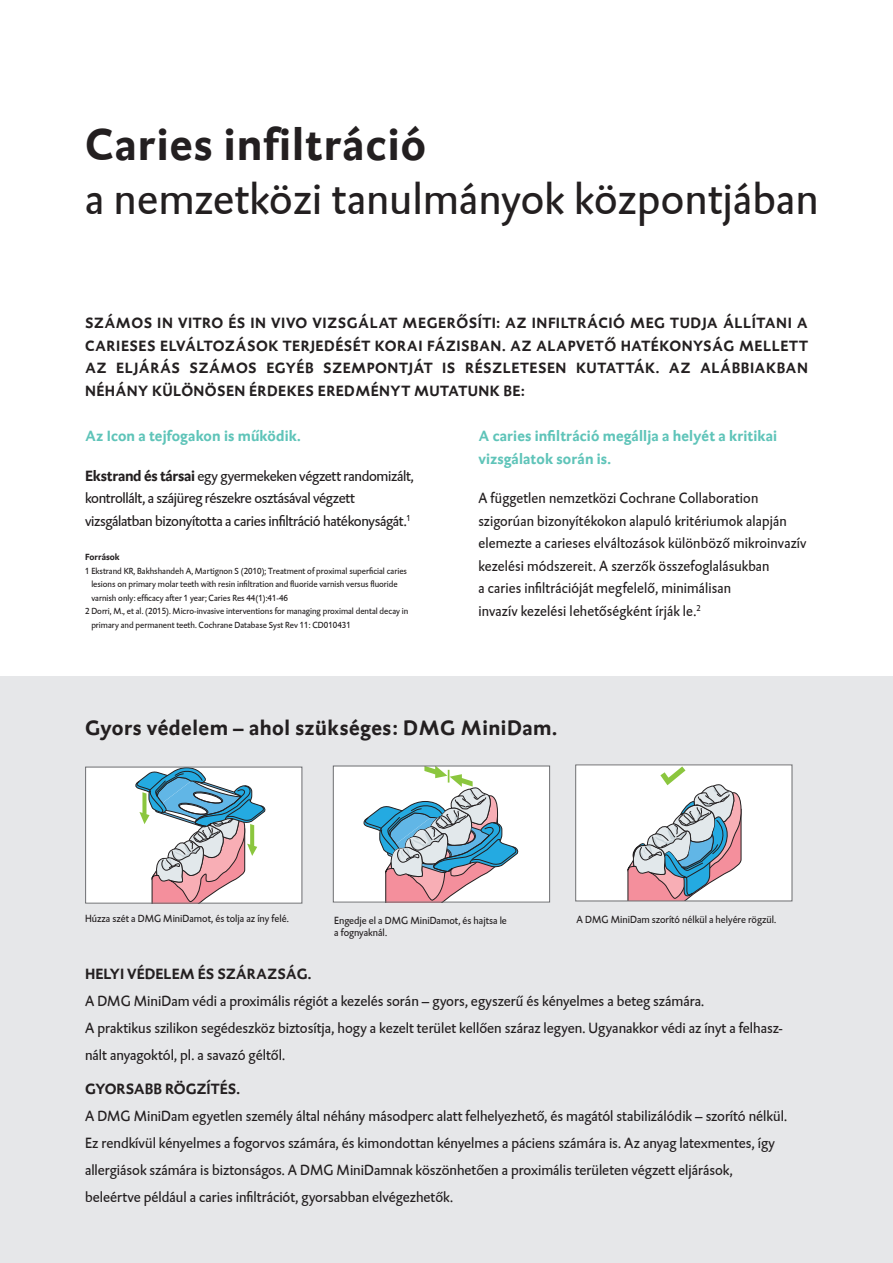
<style>
.page{position:relative;width:893px;height:1263px;background:#fff}
.page>*{position:absolute;margin:0;border:0;box-sizing:border-box;transform-origin:0 0}
.t1{font:45px "DTL Caspari Global";letter-spacing:.01em;color:#231f20}
.t2{font:700 45px "DTL Caspari Global";letter-spacing:.025em;color:#231f20}
.t3{font:700 21px "DTL Caspari Global";letter-spacing:.025em;color:#231f20}
.t4{font:15px/22.5px "DTL Caspari Global";color:#231f20}
.t5{font:700 15px/22.5px "DTL Caspari Global";letter-spacing:.015em;color:#231f20;text-align:justify}
.t6{font:15px/22.5px "DTL Caspari Global";letter-spacing:-.02em;color:#231f20}
.t7{font:700 15px/22.5px "DTL Caspari Global";letter-spacing:.01em;color:#5fc4b9}
.t8{font:10.5px/12px "DTL Caspari Global";color:#231f20}
.t9{font:9px "DTL Caspari Global";color:#231f20}
.t10{font:700 9px "DTL Caspari Global";color:#231f20}
.s1{font-weight:700}
</style>
<div class="page">
<div style="left:0;top:676px;width:893px;height:587px;background:#e6e7e9"></div>
<div style="left:86px;top:767px;width:216px;height:136px;background:#fff"></div>
<svg style="left:135px;top:769px;width:131px;height:132px"></svg>
<div style="left:333px;top:766px;width:217px;height:136px;background:#fff"></div>
<svg style="left:363px;top:768px;width:156px;height:132px"></svg>
<div style="left:333px;top:766px;width:217px;height:136px;border:1px solid #6c6d70"></div>
<div style="left:576px;top:765px;width:216px;height:136px;background:#fff"></div>
<svg style="left:628px;top:766px;width:113px;height:133px"></svg>
<div style="left:575px;top:764px;width:217px;height:137px;border:1px solid #6c6d70"></div>
<h1 class="t2" style="left:85px;top:118px;width:342px">Caries infiltráció</h1>
<h1 class="t1" style="left:85px;top:172px;width:735px">a nemzetközi tanulmányok központjában</h1>
<p class="t5" style="left:85px;top:312px;width:724px">SZÁMOS IN VITRO ÉS IN VIVO VIZSGÁLAT MEGERŐSÍTI: AZ INFILTRÁCIÓ MEG TUDJA ÁLLÍTANI A CARIESES ELVÁLTOZÁSOK TERJEDÉSÉT KORAI FÁZISBAN. AZ ALAPVETŐ HATÉKONYSÁG MELLETT AZ ELJÁRÁS SZÁMOS EGYÉB SZEMPONTJÁT IS RÉSZLETESEN KUTATTÁK. AZ ALÁBBIAKBAN NÉHÁNY KÜLÖNÖSEN ÉRDEKES EREDMÉNYT MUTATUNK BE:</p>
<p class="t7" style="left:85px;top:425px;width:217px">Az Icon a tejfogakon is működik.</p>
<p class="t6" style="left:85px;top:464px;width:330px"><span class="s1">Ekstrand és társai</span> egy gyermekeken végzett randomizált, kontrollált, a szájüreg részekre osztásával végzett vizsgálatban bizonyította a caries infiltráció hatékonyságát.<sup>1</sup></p>
<p class="t7" style="left:478px;top:425px;width:300px">A caries infiltráció megállja a helyét a kritikai vizsgálatok során is.</p>
<p class="t4" style="left:478px;top:487px;width:330px">A független nemzetközi Cochrane Collaboration szigorúan bizonyítékokon alapuló kritériumok alapján elemezte a carieses elváltozások különböző mikroinvazív kezelési módszereit. A szerzők összefoglalásukban<br>a caries infiltrációját megfelelő, minimálisan<br>invazív kezelési lehetőségként írják le.<sup>2</sup></p>
<p class="t10" style="left:85px;top:552px;width:36px">Források</p>
<p class="t9" style="left:85px;top:565px;width:323px">1 Ekstrand KR, Bakhshandeh A, Martignon S (2010); Treatment of proximal superficial caries</p>
<p class="t9" style="left:91px;top:579px;width:308px">lesions on primary molar teeth with resin infiltration and fluoride varnish versus fluoride</p>
<p class="t9" style="left:91px;top:592px;width:198px">varnish only: efficacy after 1 year; Caries Res 44(1):41-46</p>
<p class="t9" style="left:85px;top:606px;width:325px">2 Dorri, M., et al. (2015). Micro-invasive interventions for managing proximal dental decay in</p>
<p class="t9" style="left:91px;top:619px;width:261px">primary and permanent teeth. Cochrane Database Syst Rev 11: CD010431</p>
<h2 class="t3" style="left:85px;top:715px;width:474px">Gyors védelem – ahol szükséges: DMG MiniDam.</h2>
<p class="t8" style="left:85px;top:912px;width:205px">Húzza szét a DMG MiniDamot, és tolja az íny felé.</p>
<p class="t8" style="left:334px;top:914px;width:174px">Engedje el a DMG MiniDamot, és hajtsa le a fognyaknál.</p>
<p class="t8" style="left:577px;top:913px;width:201px">A DMG MiniDam szorító nélkül a helyére rögzül.</p>
<p class="t5" style="left:85px;top:962px;width:228px">HELYI VÉDELEM ÉS SZÁRAZSÁG.</p>
<p class="t4" style="left:85px;top:987px;width:699px;line-height:27px">A DMG MiniDam védi a proximális régiót a kezelés során – gyors, egyszerű és kényelmes a beteg számára.<br>A praktikus szilikon segédeszköz biztosítja, hogy a kezelt terület kellően száraz legyen. Ugyanakkor védi az ínyt a felhasz&shy;nált anyagoktól, pl. a savazó géltől.</p>
<p class="t5" style="left:85px;top:1077px;width:156px">GYORSABB RÖGZÍTÉS.</p>
<p class="t4" style="left:85px;top:1102px;width:704px;line-height:27px">A DMG MiniDam egyetlen személy által néhány másodperc alatt felhelyezhető, és magától stabilizálódik – szorító nélkül.<br>Ez rendkívül kényelmes a fogorvos számára, és kimondottan kényelmes a páciens számára is. Az anyag latexmentes, így allergiások számára is biztonságos. A DMG MiniDamnak köszönhetően a proximális területen végzett eljárások, beleértve például a caries infiltrációt, gyorsabban elvégezhetők.</p>
</div>
